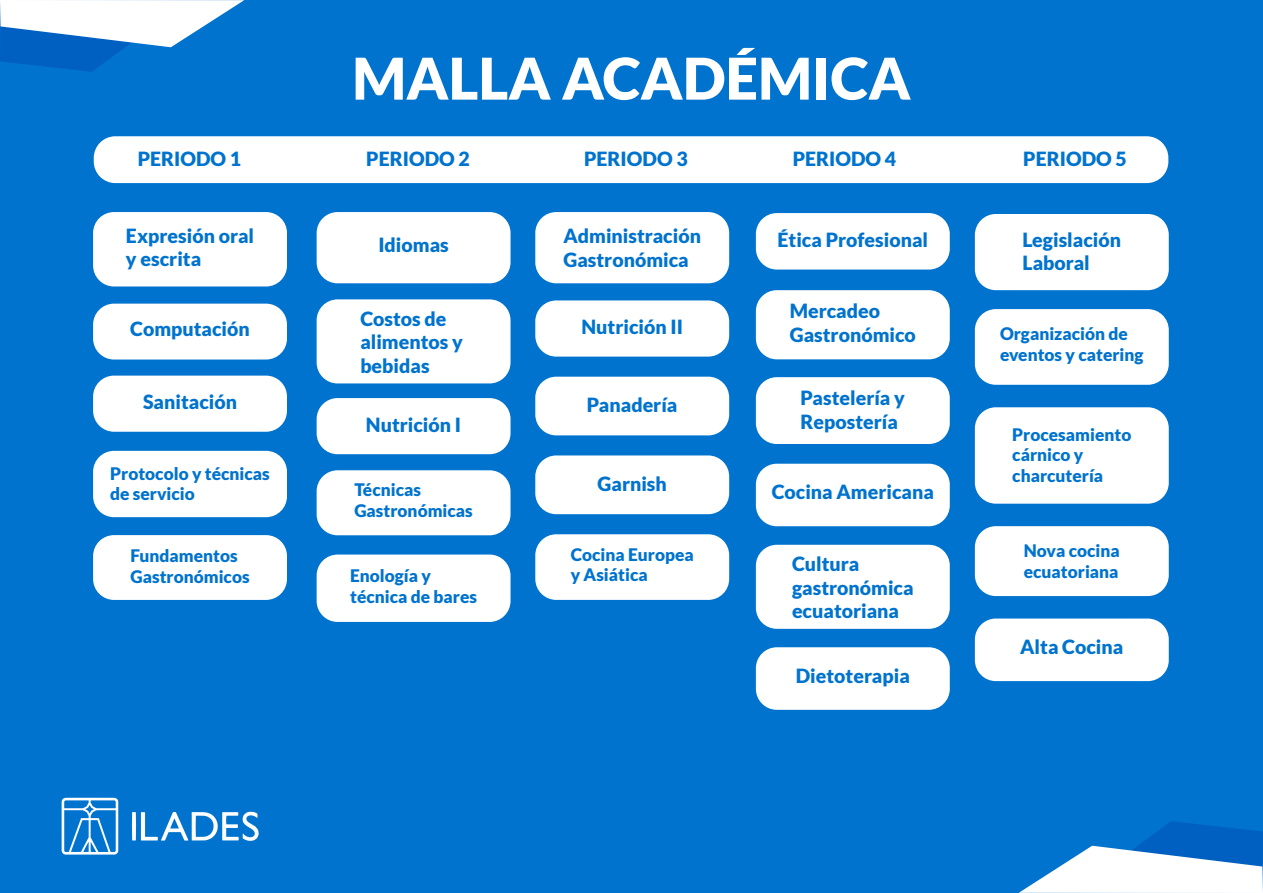
<style>
.page{position:relative;width:1263px;height:893px;background:#0073ce}
.page>*{position:absolute;margin:0;border:0;box-sizing:border-box;transform-origin:0 0}
.t1{font:900 57.6px "Lato";color:#fff}
.t2{font:900 19.5px/23.4px "Lato";color:#0073ce}
.t3{font:900 17.25px/20.7px "Lato";color:#0073ce}
</style>
<div class="page">
<svg style="left:1019px;top:821px;width:244px;height:72px"></svg>
<svg style="left:0;top:0;width:244px;height:72px"></svg>
<svg style="left:62px;top:798px;width:56px;height:57px"></svg>
<svg style="left:141px;top:811px;width:118px;height:30px"></svg>
<svg style="left:132px;top:812px;width:4px;height:28px"></svg>
<div style="left:93px;top:212px;width:194px;height:74px;background:#fff;border-radius:21px"></div>
<div style="left:317px;top:212px;width:193px;height:71px;background:#fff;border-radius:21px"></div>
<div style="left:93px;top:304px;width:194px;height:55px;background:#fff;border-radius:21px"></div>
<div style="left:317px;top:299px;width:193px;height:84px;background:#fff;border-radius:21px"></div>
<div style="left:317px;top:398px;width:193px;height:56px;background:#fff;border-radius:21px"></div>
<div style="left:93px;top:451px;width:194px;height:66px;background:#fff;border-radius:21px"></div>
<div style="left:317px;top:470px;width:193px;height:65px;background:#fff;border-radius:21px"></div>
<div style="left:93px;top:535px;width:194px;height:65px;background:#fff;border-radius:21px"></div>
<div style="left:535px;top:212px;width:194px;height:71px;background:#fff;border-radius:21px"></div>
<div style="left:756px;top:464px;width:194px;height:62px;background:#fff;border-radius:21px"></div>
<div style="left:756px;top:290px;width:194px;height:69px;background:#fff;border-radius:21px"></div>
<div style="left:535px;top:377px;width:194px;height:58px;background:#fff;border-radius:21px"></div>
<div style="left:756px;top:213px;width:194px;height:57px;background:#fff;border-radius:21px"></div>
<div style="left:756px;top:377px;width:194px;height:67px;background:#fff;border-radius:21px"></div>
<div style="left:535px;top:534px;width:194px;height:66px;background:#fff;border-radius:21px"></div>
<div style="left:975px;top:309px;width:194px;height:76px;background:#fff;border-radius:21px"></div>
<div style="left:975px;top:214px;width:194px;height:76px;background:#fff;border-radius:21px"></div>
<div style="left:975px;top:407px;width:194px;height:97px;background:#fff;border-radius:21px"></div>
<div style="left:975px;top:526px;width:194px;height:70px;background:#fff;border-radius:21px"></div>
<div style="left:756px;top:647px;width:194px;height:63px;background:#fff;border-radius:21px"></div>
<div style="left:975px;top:619px;width:194px;height:62px;background:#fff;border-radius:21px"></div>
<div style="left:756px;top:545px;width:194px;height:84px;background:#fff;border-radius:21px"></div>
<div style="left:317px;top:555px;width:193px;height:67px;background:#fff;border-radius:21px"></div>
<div style="left:535px;top:300px;width:194px;height:57px;background:#fff;border-radius:21px"></div>
<div style="left:93px;top:376px;width:194px;height:56px;background:#fff;border-radius:21px"></div>
<div style="left:535px;top:455px;width:194px;height:59px;background:#fff;border-radius:21px"></div>
<div style="left:94px;top:136px;width:1074px;height:47px;background:#fff;border-radius:22px"></div>
<h1 class="t1" style="left:352px;top:45px;width:560px">MALLA ACADÉMICA</h1>
<p class="t2" style="left:138px;top:147px;width:105px">PERIODO 1</p>
<p class="t2" style="left:366px;top:147px;width:105px">PERIODO 2</p>
<p class="t2" style="left:584px;top:147px;width:105px">PERIODO 3</p>
<p class="t2" style="left:793px;top:147px;width:105px">PERIODO 4</p>
<p class="t2" style="left:1023px;top:147px;width:105px">PERIODO 5</p>
<p class="t2" style="left:126px;top:223px;width:130px">Expresión oral y escrita</p>
<p class="t2" style="left:378px;top:232px;width:72px">Idiomas</p>
<p class="t2" style="left:563px;top:224px;width:139px">Administración<br>Gastronómica</p>
<p class="t2" style="left:130px;top:317px;width:121px">Computación</p>
<p class="t2" style="left:360px;top:307px;width:104px">Costos de alimentos y bebidas</p>
<p class="t2" style="left:581px;top:315px;width:103px">Nutrición II</p>
<p class="t2" style="left:143px;top:389px;width:96px">Sanitación</p>
<p class="t2" style="left:587px;top:393px;width:92px">Panadería</p>
<p class="t3" style="left:110px;top:463px;width:161px">Protocolo y técnicas de servicio</p>
<p class="t3" style="left:130px;top:545px;width:121px">Fundamentos<br>Gastronómicos</p>
<p class="t2" style="left:366px;top:412px;width:97px">Nutrición I</p>
<p class="t3" style="left:354px;top:479px;width:120px">Técnicas<br>Gastronómicas</p>
<p class="t3" style="left:350px;top:565px;width:128px">Enología y técnica de bares</p>
<p class="t2" style="left:598px;top:472px;width:71px">Garnish</p>
<p class="t3" style="left:571px;top:544px;width:125px">Cocina Europea y Asiática</p>
<p class="t2" style="left:777px;top:228px;width:152px">Ética Profesional</p>
<p class="t2" style="left:1022px;top:227px;width:100px">Legislación<br>Laboral</p>
<p class="t2" style="left:790px;top:299px;width:128px">Mercadeo<br>Gastronómico</p>
<p class="t2" style="left:801px;top:386px;width:106px">Pastelería y<br>Repostería</p>
<p class="t2" style="left:772px;top:480px;width:164px">Cocina Americana</p>
<p class="t2" style="left:792px;top:552px;width:123px">Cultura gastronómica ecuatoriana</p>
<p class="t2" style="left:796px;top:664px;width:116px">Dietoterapia</p>
<p class="t3" style="left:1000px;top:323px;width:145px">Organización de eventos y catering</p>
<p class="t3" style="left:1012px;top:424px;width:121px">Procesamiento cárnico y charcutería</p>
<p class="t3" style="left:1024px;top:540px;width:98px">Nova cocina ecuatoriana</p>
<p class="t2" style="left:1020px;top:635px;width:105px">Alta Cocina</p>
</div>
